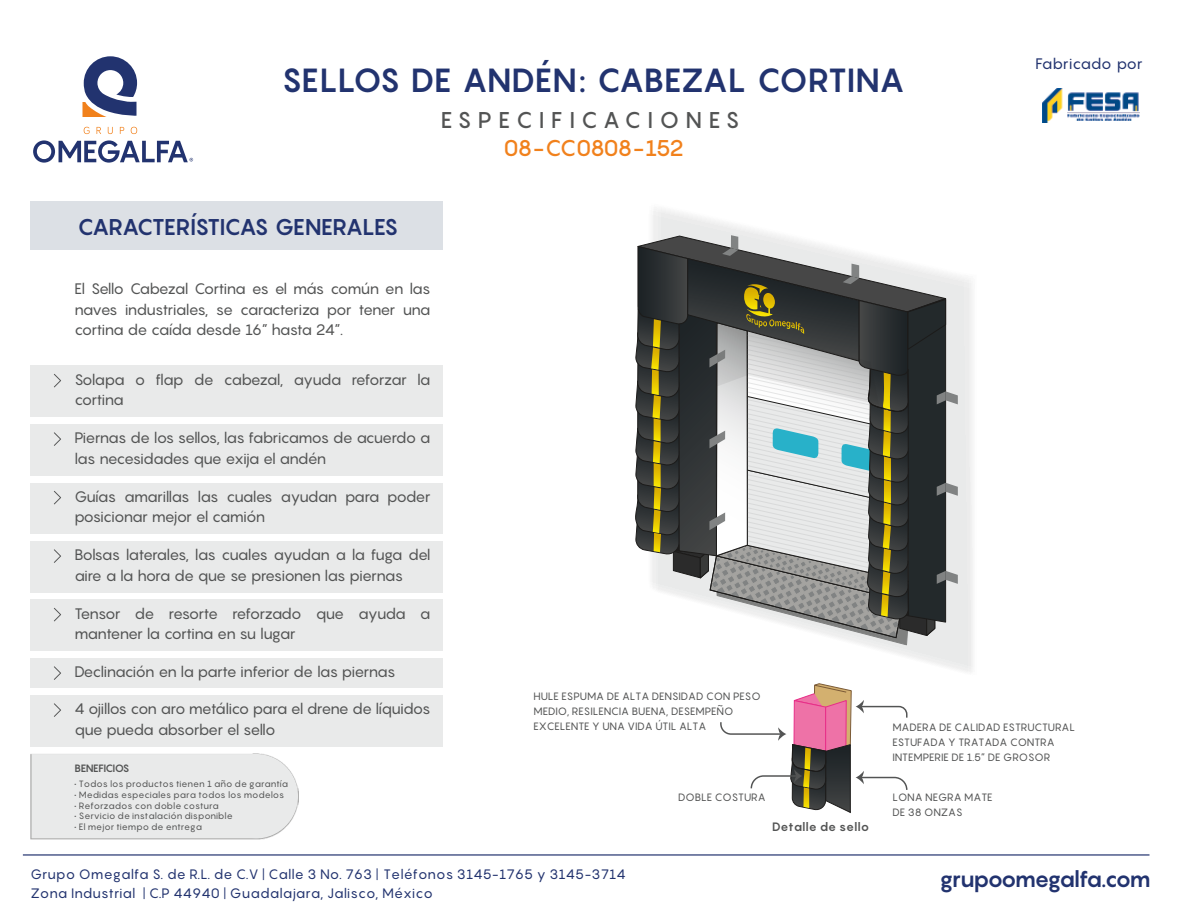
<style>
.page{position:relative;width:1188px;height:918px;background:#fff}
.page>*{position:absolute;margin:0;border:0;box-sizing:border-box;transform-origin:0 0}
.t1{font:700 33px "Pangram";letter-spacing:-.025em;color:#22336f}
.t2{font:700 22.5px "Pangram";letter-spacing:-.055em;color:#22336f}
.t3{font:700 22.5px "Pangram";letter-spacing:-.08em;color:#22336f}
.t4{font:500 22.5px "Pangram";letter-spacing:.28em;color:#535454}
.t5{font:500 22.5px "Pangram";letter-spacing:-.055em;color:#f1811c}
.t6{font:15px/20.7px "Pangram";letter-spacing:-.06em;color:#535454}
.t7{font:15px "Pangram";letter-spacing:-.02em;color:#22336f}
.t8{font:13.5px "Pangram";letter-spacing:.01em;color:#22336f}
.t9{font:700 12px "Pangram";color:#535454}
.t10{font:10.5px/14.9px "Pangram";color:#535454}
.t11{font:700 10.5px "Pangram";letter-spacing:-.05em;color:#535454}
.t12{font:9px "Pangram";color:#535454}
</style>
<div class="page">
<div style="left:30px;top:201px;width:413px;height:49px;background:#dce0e5"></div>
<hr style="left:23px;top:854px;width:1126px;height:2px;background:#22336f">
<div style="left:30px;top:600px;width:413px;height:51px;background:#e9eaea"></div>
<svg style="left:54px;top:608px;width:7px;height:13px"></svg>
<div style="left:30px;top:658px;width:413px;height:30px;background:#e9eaea"></div>
<svg style="left:54px;top:666px;width:7px;height:14px"></svg>
<div style="left:30px;top:695px;width:413px;height:51px;background:#e9eaea"></div>
<svg style="left:54px;top:703px;width:7px;height:14px"></svg>
<div style="left:30px;top:366px;width:413px;height:51px;background:#e9eaea"></div>
<svg style="left:54px;top:374px;width:7px;height:13px"></svg>
<div style="left:30px;top:483px;width:413px;height:51px;background:#e9eaea"></div>
<svg style="left:54px;top:491px;width:7px;height:13px"></svg>
<div style="left:30px;top:541px;width:413px;height:51px;background:#e9eaea"></div>
<svg style="left:54px;top:549px;width:7px;height:14px"></svg>
<div style="left:30px;top:424px;width:413px;height:51px;background:#e9eaea"></div>
<svg style="left:54px;top:432px;width:7px;height:14px"></svg>
<svg style="left:84px;top:127px;width:6px;height:7px"></svg>
<svg style="left:97px;top:127px;width:4px;height:7px"></svg>
<svg style="left:108px;top:127px;width:5px;height:7px"></svg>
<svg style="left:120px;top:127px;width:4px;height:7px"></svg>
<svg style="left:131px;top:127px;width:6px;height:7px"></svg>
<svg style="left:33px;top:140px;width:160px;height:23px"></svg>
<svg style="left:82px;top:56px;width:55px;height:61px"></svg>
<svg style="left:653px;top:209px;width:320px;height:463px"></svg>
<svg style="left:635px;top:235px;width:323px;height:410px;background:#8a8d88"></svg>
<svg style="left:720px;top:683px;width:188px;height:131px"></svg>
<img style="left:31px;top:753px;width:268px;height:86px">
<div style="left:31px;top:754px;width:267px;height:84px;background:#e9eaea"></div>
<img style="left:1042px;top:88px;width:97px;height:34px">
<h1 class="t1" style="left:282px;top:58px;width:625px">SELLOS DE ANDÉN: CABEZAL CORTINA</h1>
<p class="t7" style="left:1036px;top:54px;width:108px">Fabricado por</p>
<h2 class="t4" style="left:441px;top:105px;width:300px">ESPECIFICACIONES</h2>
<h2 class="t5" style="left:504px;top:134px;width:182px">08-CC0808-152</h2>
<h2 class="t2" style="left:78px;top:212px;width:322px">CARACTERÍSTICAS GENERALES</h2>
<p class="t6" style="left:74px;top:278px;width:358px;text-align:justify">El Sello Cabezal Cortina es el más común en las naves industriales, se caracteriza por tener una cortina de caída desde 16” hasta 24”.</p>
<p class="t6" style="left:74px;top:369px;width:358px">Solapa o flap de cabezal, ayuda reforzar la cortina</p>
<p class="t6" style="left:74px;top:427px;width:358px">Piernas de los sellos, las fabricamos de acuerdo a las necesidades que exija el andén</p>
<p class="t6" style="left:74px;top:486px;width:358px">Guías amarillas las cuales ayudan para poder posicionar mejor el camión</p>
<p class="t6" style="left:74px;top:544px;width:358px">Bolsas laterales, las cuales ayudan a la fuga del aire a la hora de que se presionen las piernas</p>
<p class="t6" style="left:74px;top:603px;width:358px">Tensor de resorte reforzado que ayuda a mantener la cortina en su lugar</p>
<p class="t6" style="left:74px;top:661px;width:323px">Declinación en la parte inferior de las piernas</p>
<p class="t6" style="left:74px;top:698px;width:358px">4 ojillos con aro metálico para el drene de líquidos que pueda absorber el sello</p>
<p class="t11" style="left:75px;top:761px;width:56px">BENEFICIOS</p>
<p class="t12" style="left:75px;top:778px;width:215px">• Todos los productos tienen 1 año de garantía</p>
<p class="t12" style="left:75px;top:789px;width:211px">• Medidas especiales para todos los modelos</p>
<p class="t12" style="left:75px;top:800px;width:146px">• Reforzados con doble costura</p>
<p class="t12" style="left:75px;top:810px;width:160px">• Servicio de instalación disponible</p>
<p class="t12" style="left:75px;top:821px;width:129px">• El mejor tiempo de entrega</p>
<p class="t10" style="left:534px;top:689px;width:229px">HULE ESPUMA DE ALTA DENSIDAD CON PESO<br>MEDIO, RESILENCIA BUENA, DESEMPEÑO<br>EXCELENTE Y UNA VIDA ÚTIL ALTA</p>
<p class="t10" style="left:678px;top:790px;width:89px">DOBLE COSTURA</p>
<p class="t9" style="left:772px;top:819px;width:99px">Detalle de sello</p>
<p class="t10" style="left:892px;top:720px;width:184px">MADERA DE CALIDAD ESTRUCTURAL<br>ESTUFADA Y TRATADA CONTRA<br>INTEMPERIE DE 1.5” DE GROSOR</p>
<p class="t10" style="left:892px;top:790px;width:102px">LONA NEGRA MATE<br>DE 38 ONZAS</p>
<p class="t8" style="left:30px;top:865px;width:597px">Grupo Omegalfa S. de R.L. de C.V | Calle 3 No. 763 | Teléfonos 3145-1765 y 3145-3714</p>
<h2 class="t3" style="left:939px;top:864px;width:213px">grupoomegalfa.com</h2>
<p class="t8" style="left:30px;top:884px;width:404px">Zona Industrial | C.P 44940 | Guadalajara, Jalisco, México</p>
</div>
